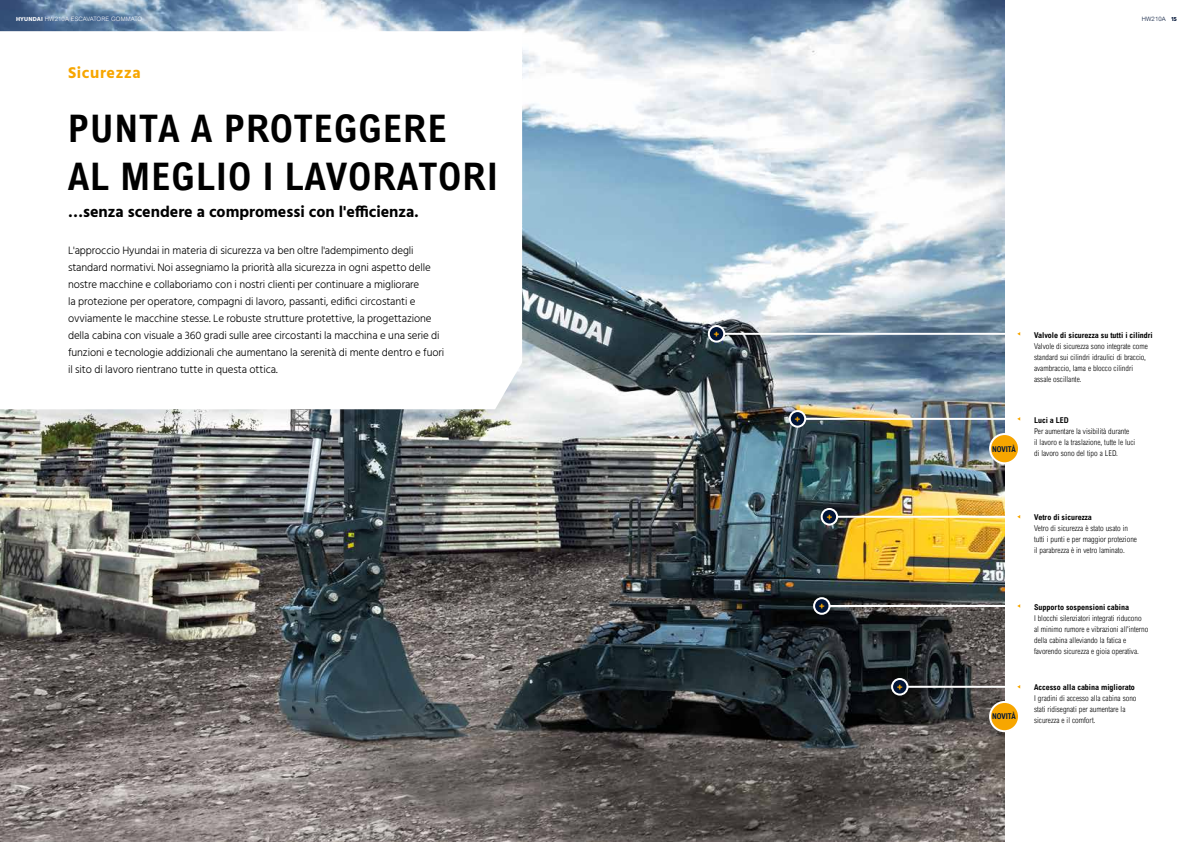
<style>
.page{position:relative;width:1191px;height:842px;background:#fff}
.page>*{position:absolute;margin:0;border:0;box-sizing:border-box;transform-origin:0 0}
.t1{font:700 condensed 38px/48px "Arial";letter-spacing:.03em;color:#000}
.t2{font:700 16px "Hind";color:#000}
.t3{font:700 16px "Hind";letter-spacing:.04em;color:#f7a600}
.t4{font:300 11px/17px "Hind";letter-spacing:-.01em;color:#000}
.t5{font:700 condensed 11px "Arial";color:#f7a600}
.t6{font:300 condensed 8px/11px "Arial";color:#000}
.t7{font:700 condensed 8px "Arial";color:#000}
.t8{font:700 condensed 8px "Arial";letter-spacing:-.01em;color:#001437}
.t9{font:300 6px "Arial";letter-spacing:.02em;color:#fff}
.t10{font:300 6px "Arial";letter-spacing:.02em;color:#001437}
.s1{font-family:"Hind";font-weight:700}
</style>
<div class="page">
<img style="left:0;top:0;width:1004px;height:842px">
<svg style="left:0;top:31px;width:522px;height:378px"></svg>
<hr style="left:833px;top:516px;width:173px;height:2px;background:#fff">
<hr style="left:826px;top:605px;width:180px;height:2px;background:#fff">
<hr style="left:904px;top:686px;width:102px;height:2px;background:#fff">
<hr style="left:802px;top:418px;width:204px;height:2px;background:#fff">
<hr style="left:719px;top:333px;width:287px;height:2px;background:#fff">
<div style="left:709px;top:326px;width:15px;height:16px;background:#001437;border-radius:50%"></div>
<div style="left:708px;top:325px;width:17px;height:18px;border:2px solid #fff;border-radius:50%"></div>
<div style="left:790px;top:411px;width:15px;height:16px;background:#001437;border-radius:50%"></div>
<div style="left:789px;top:410px;width:17px;height:18px;border:2px solid #fff;border-radius:50%"></div>
<div style="left:821px;top:509px;width:16px;height:15px;background:#001437;border-radius:50%"></div>
<div style="left:820px;top:508px;width:18px;height:17px;border:2px solid #fff;border-radius:50%"></div>
<div style="left:814px;top:598px;width:15px;height:16px;background:#001437;border-radius:50%"></div>
<div style="left:813px;top:597px;width:17px;height:18px;border:2px solid #fff;border-radius:50%"></div>
<div style="left:892px;top:679px;width:15px;height:15px;background:#001437;border-radius:50%"></div>
<div style="left:891px;top:678px;width:17px;height:17px;border:2px solid #fff;border-radius:50%"></div>
<div style="left:990px;top:434px;width:29px;height:29px;background:#f7a600;border-radius:50%"></div>
<div style="left:989px;top:433px;width:31px;height:31px;border:2px solid #fff;border-radius:50%"></div>
<div style="left:990px;top:702px;width:29px;height:29px;background:#f7a600;border-radius:50%"></div>
<div style="left:989px;top:701px;width:31px;height:31px;border:2px solid #fff;border-radius:50%"></div>
<p class="t9" style="left:16px;top:15px;width:128px"><span class="s1">HYUNDAI</span> HW210A ESCAVATORE GOMMATO</p>
<p class="t10" style="left:1141px;top:15px;width:37px">HW210A <span class="s1">15</span></p>
<h2 class="t3" style="left:68px;top:63px;width:74px">Sicurezza</h2>
<h1 class="t1" style="left:68px;top:105px;width:431px">PUNTA A PROTEGGERE<br>AL MEGLIO I LAVORATORI</h1>
<h2 class="t2" style="left:68px;top:203px;width:352px">…senza scendere a compromessi con l'efficienza.</h2>
<p class="t4" style="left:68px;top:242px;width:378px">L'approccio Hyundai in materia di sicurezza va ben oltre l'adempimento degli standard normativi. Noi assegniamo la priorità alla sicurezza in ogni aspetto delle nostre macchine e collaboriamo con i nostri clienti per continuare a migliorare<br>la protezione per operatore, compagni di lavoro, passanti, edifici circostanti e ovviamente le macchine stesse. Le robuste strutture protettive, la progettazione della cabina con visuale a 360 gradi sulle aree circostanti la macchina e una serie di funzioni e tecnologie addizionali che aumentano la serenità di mente dentro e fuori il sito di lavoro rientrano tutte in questa ottica.</p>
<p class="t5" style="left:714px;top:328px;width:7px">+</p>
<p class="t5" style="left:795px;top:413px;width:7px">+</p>
<p class="t5" style="left:826px;top:511px;width:7px">+</p>
<p class="t5" style="left:819px;top:600px;width:7px">+</p>
<p class="t5" style="left:897px;top:681px;width:7px">+</p>
<p class="t8" style="left:992px;top:444px;width:25px">NOVITÀ</p>
<p class="t7" style="left:1034px;top:330px;width:120px">Valvole di sicurezza su tutti i cilindri</p>
<p class="t6" style="left:1034px;top:340px;width:115px">Valvole di sicurezza sono integrate come standard sui cilindri idraulici di braccio, avambraccio, lama e blocco cilindri assale oscillante.</p>
<p class="t7" style="left:1034px;top:415px;width:36px">Luci a LED</p>
<p class="t6" style="left:1034px;top:425px;width:103px">Per aumentare la visibilità durante<br>il lavoro e la traslazione, tutte le luci di lavoro sono del tipo a LED.</p>
<p class="t7" style="left:1034px;top:513px;width:59px">Vetro di sicurezza</p>
<p class="t6" style="left:1034px;top:523px;width:104px">Vetro di sicurezza è stato usato in tutti i punti e per maggior protezione il parabrezza è in vetro laminato.</p>
<p class="t8" style="left:992px;top:712px;width:25px">NOVITÀ</p>
<p class="t7" style="left:1034px;top:602px;width:96px">Supporto sospensioni cabina</p>
<p class="t6" style="left:1034px;top:612px;width:116px">I blocchi silenziatori integrati riducono al minimo rumore e vibrazioni all'interno della cabina alleviando la fatica e favorendo sicurezza e gioia operativa.</p>
<p class="t7" style="left:1034px;top:683px;width:102px">Accesso alla cabina migliorato</p>
<p class="t6" style="left:1034px;top:693px;width:104px">I gradini di accesso alla cabina sono stati ridisegnati per aumentare la sicurezza e il comfort.</p>
</div>
